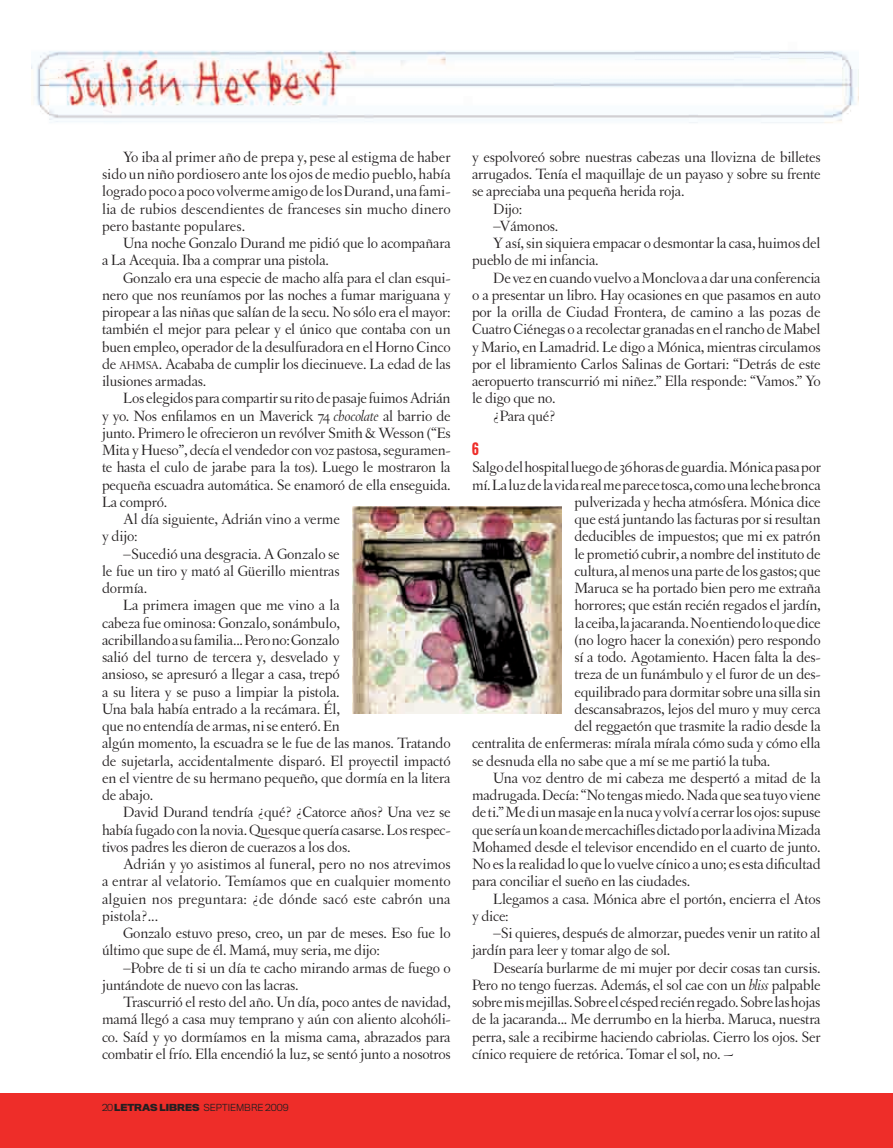
<style>
.page{position:relative;width:893px;height:1148px;background:#fff}
.page>*{position:absolute;margin:0;border:0;box-sizing:border-box;transform-origin:0 0}
.t1{font:15.75px/17.2px "Letras Oldstyle";letter-spacing:-.015em;color:#231f20;text-align:justify}
.t2{font:15.75px "Letras Oldstyle";letter-spacing:.005em;color:#231f20}
.t3{font:500 15.75px "Titling Gothic FB Comp";color:#ee2d29}
.t4{font:300 9px "Titling Gothic FB Normal";color:#231f20}
.s1{font-size:11.85px}
.s2{font-style:italic}
.s3{font-weight:700}
</style>
<div class="page">
<div style="left:0;top:1093px;width:893px;height:55px;background:#ee2d29"></div>
<img style="left:353px;top:507px;width:209px;height:206px">
<img style="left:32px;top:50px;width:826px;height:73px">
<p class="t1" style="left:102px;top:148px;width:350px;text-indent:21px">Yo iba al primer año de prepa y, pese al estigma de haber sido un niño pordiosero ante los ojos de medio pueblo, había logrado poco a poco volverme amigo de los Durand, una fami&shy;lia de rubios descendientes de franceses sin mucho dinero pero bastante populares.</p>
<p class="t1" style="left:102px;top:234px;width:350px;text-indent:21px">Una noche Gonzalo Durand me pidió que lo acompañara a La Acequia. Iba a comprar una pistola.</p>
<p class="t1" style="left:102px;top:269px;width:350px;text-indent:21px">Gonzalo era una especie de macho alfa para el clan esqui&shy;nero que nos reuníamos por las noches a fumar mariguana y piropear a las niñas que salían de la secu. No sólo era el mayor: también el mejor para pelear y el único que contaba con un buen empleo, operador de la desulfuradora en el Horno Cinco de <span class="s1">AHMSA</span>. Acababa de cumplir los diecinueve. La edad de las ilusiones armadas.</p>
<p class="t1" style="left:123px;top:390px;width:329px">Los elegidos para compartir su rito de pasaje fuimos Adrián</p>
<p class="t1" style="left:102px;top:407px;width:350px">y yo. Nos enfilamos en un Maverick 74 <span class="s2">chocolate</span> al barrio de</p>
<p class="t1" style="left:102px;top:424px;width:350px">junto. Primero le ofrecieron un revólver Smith &amp; Wesson (“Es</p>
<p class="t1" style="left:102px;top:441px;width:350px">Mita y Hueso”, decía el vendedor con voz pastosa, seguramen-</p>
<p class="t1" style="left:102px;top:459px;width:350px">te hasta el culo de jarabe para la tos). Luego le mostraron la</p>
<p class="t1" style="left:102px;top:476px;width:350px">pequeña escuadra automática. Se enamoró de ella enseguida.</p>
<p class="t1" style="left:102px;top:493px;width:67px">La compró.</p>
<p class="t1" style="left:123px;top:510px;width:218px">Al día siguiente, Adrián vino a verme</p>
<p class="t1" style="left:102px;top:528px;width:37px">y dijo:</p>
<p class="t1" style="left:123px;top:545px;width:218px">–Sucedió una desgracia. A Gonzalo se</p>
<p class="t1" style="left:102px;top:562px;width:239px">le fue un tiro y mató al Güerillo mientras</p>
<p class="t1" style="left:102px;top:579px;width:47px">dormía.</p>
<p class="t1" style="left:123px;top:597px;width:218px">La primera imagen que me vino a la</p>
<p class="t1" style="left:102px;top:614px;width:239px">cabeza fue ominosa: Gonzalo, sonámbulo,</p>
<p class="t1" style="left:102px;top:631px;width:239px">acribillando a su familia... Pero no: Gonzalo</p>
<p class="t1" style="left:102px;top:648px;width:239px">salió del turno de tercera y, desvelado y</p>
<p class="t1" style="left:102px;top:666px;width:239px">ansioso, se apresuró a llegar a casa, trepó</p>
<p class="t1" style="left:102px;top:683px;width:239px">a su litera y se puso a limpiar la pistola.</p>
<p class="t1" style="left:102px;top:700px;width:239px">Una bala había entrado a la recámara. Él,</p>
<p class="t1" style="left:102px;top:717px;width:239px">que no entendía de armas, ni se enteró. En</p>
<p class="t1" style="left:102px;top:735px;width:350px">algún momento, la escuadra se le fue de las manos. Tratando</p>
<p class="t1" style="left:102px;top:752px;width:350px">de sujetarla, accidentalmente disparó. El proyectil impactó</p>
<p class="t1" style="left:102px;top:769px;width:350px">en el vientre de su hermano pequeño, que dormía en la litera</p>
<p class="t1" style="left:102px;top:786px;width:53px">de abajo.</p>
<p class="t1" style="left:123px;top:804px;width:329px">David Durand tendría ¿qué? ¿Catorce años? Una vez se</p>
<p class="t1" style="left:102px;top:821px;width:350px">había fugado con la novia. Quesque quería casarse. Los respec-</p>
<p class="t1" style="left:102px;top:838px;width:250px">tivos padres les dieron de cuerazos a los dos.</p>
<p class="t1" style="left:123px;top:855px;width:329px">Adrián y yo asistimos al funeral, pero no nos atrevimos</p>
<p class="t1" style="left:102px;top:873px;width:350px">a entrar al velatorio. Temíamos que en cualquier momento</p>
<p class="t2" style="left:102px;top:890px;width:350px">alguien nos preguntara: ¿de dónde sacó este cabrón una</p>
<p class="t1" style="left:102px;top:907px;width:58px">pistola?...</p>
<p class="t1" style="left:123px;top:924px;width:329px">Gonzalo estuvo preso, creo, un par de meses. Eso fue lo</p>
<p class="t1" style="left:102px;top:942px;width:280px">último que supe de él. Mamá, muy seria, me dijo:</p>
<p class="t1" style="left:123px;top:959px;width:329px">–Pobre de ti si un día te cacho mirando armas de fuego o</p>
<p class="t1" style="left:102px;top:976px;width:198px">juntándote de nuevo con las lacras.</p>
<p class="t1" style="left:123px;top:993px;width:329px">Trascurrió el resto del año. Un día, poco antes de navidad,</p>
<p class="t1" style="left:102px;top:1011px;width:350px">mamá llegó a casa muy temprano y aún con aliento alcohóli-</p>
<p class="t1" style="left:102px;top:1028px;width:350px">co. Saíd y yo dormíamos en la misma cama, abrazados para</p>
<p class="t1" style="left:102px;top:1045px;width:350px">combatir el frío. Ella encendió la luz, se sentó junto a nosotros</p>
<p class="t4" style="left:102px;top:1102px;width:188px">20 <span class="s3">LETRAS LIBRES</span> SEPTIEMBRE 2009</p>
<p class="t1" style="left:472px;top:148px;width:350px">y espolvoreó sobre nuestras cabezas una llovizna de billetes</p>
<p class="t1" style="left:472px;top:165px;width:350px">arrugados. Tenía el maquillaje de un payaso y sobre su frente</p>
<p class="t1" style="left:472px;top:183px;width:214px">se apreciaba una pequeña herida roja.</p>
<p class="t1" style="left:493px;top:200px;width:31px">Dijo:</p>
<p class="t1" style="left:493px;top:217px;width:67px">–Vámonos.</p>
<p class="t1" style="left:493px;top:234px;width:329px">Y así, sin siquiera empacar o desmontar la casa, huimos del</p>
<p class="t1" style="left:472px;top:252px;width:128px">pueblo de mi infancia.</p>
<p class="t1" style="left:493px;top:269px;width:329px">De vez en cuando vuelvo a Monclova a dar una conferencia</p>
<p class="t1" style="left:472px;top:286px;width:350px">o a presentar un libro. Hay ocasiones en que pasamos en auto</p>
<p class="t1" style="left:472px;top:303px;width:350px">por la orilla de Ciudad Frontera, de camino a las pozas de</p>
<p class="t1" style="left:472px;top:321px;width:350px">Cuatro Ciénegas o a recolectar granadas en el rancho de Mabel</p>
<p class="t1" style="left:472px;top:338px;width:350px">y Mario, en Lamadrid. Le digo a Mónica, mientras circulamos</p>
<p class="t1" style="left:472px;top:355px;width:350px">por el libramiento Carlos Salinas de Gortari: “Detrás de este</p>
<p class="t1" style="left:472px;top:372px;width:350px">aeropuerto transcurrió mi niñez.” Ella responde: “Vamos.” Yo</p>
<p class="t1" style="left:472px;top:390px;width:85px">le digo que no.</p>
<p class="t1" style="left:493px;top:407px;width:64px">¿Para qué?</p>
<p class="t3" style="left:472px;top:439px;width:8px">6</p>
<p class="t1" style="left:472px;top:459px;width:351px">Salgo del hospital luego de 36 horas de guardia. Mónica pasa por</p>
<p class="t1" style="left:472px;top:476px;width:350px">mí. La luz de la vida real me parece tosca, como una leche bronca</p>
<p class="t1" style="left:574px;top:493px;width:248px">pulverizada y hecha atmósfera. Mónica dice</p>
<p class="t1" style="left:574px;top:510px;width:248px">que está juntando las facturas por si resultan</p>
<p class="t1" style="left:574px;top:528px;width:248px">deducibles de impuestos; que mi ex patrón</p>
<p class="t1" style="left:574px;top:545px;width:248px">le prometió cubrir, a nombre del instituto de</p>
<p class="t1" style="left:574px;top:562px;width:248px">cultura, al menos una parte de los gastos; que</p>
<p class="t1" style="left:574px;top:579px;width:248px">Maruca se ha portado bien pero me extraña</p>
<p class="t1" style="left:574px;top:597px;width:248px">horrores; que están recién regados el jardín,</p>
<p class="t1" style="left:574px;top:614px;width:248px">la ceiba, la jacaranda. No entiendo lo que dice</p>
<p class="t1" style="left:574px;top:631px;width:248px">(no logro hacer la conexión) pero respondo</p>
<p class="t1" style="left:574px;top:648px;width:248px">sí a todo. Agotamiento. Hacen falta la des-</p>
<p class="t1" style="left:574px;top:666px;width:248px">treza de un funámbulo y el furor de un des-</p>
<p class="t1" style="left:574px;top:683px;width:248px">equilibrado para dormitar sobre una silla sin</p>
<p class="t1" style="left:574px;top:700px;width:248px">descansabrazos, lejos del muro y muy cerca</p>
<p class="t1" style="left:574px;top:717px;width:248px">del reggaetón que trasmite la radio desde la</p>
<p class="t1" style="left:472px;top:735px;width:350px">centralita de enfermeras: mírala mírala cómo suda y cómo ella</p>
<p class="t1" style="left:472px;top:752px;width:300px">se desnuda ella no sabe que a mí se me partió la tuba.</p>
<p class="t1" style="left:493px;top:769px;width:329px">Una voz dentro de mi cabeza me despertó a mitad de la</p>
<p class="t1" style="left:472px;top:786px;width:350px">madrugada. Decía: “No tengas miedo. Nada que sea tuyo viene</p>
<p class="t1" style="left:472px;top:804px;width:350px">de ti.” Me di un masaje en la nuca y volví a cerrar los ojos: supuse</p>
<p class="t1" style="left:472px;top:821px;width:350px">que sería un koan de mercachifles dictado por la adivina Mizada</p>
<p class="t1" style="left:472px;top:838px;width:350px">Mohamed desde el televisor encendido en el cuarto de junto.</p>
<p class="t1" style="left:472px;top:855px;width:350px">No es la realidad lo que lo vuelve cínico a uno; es esta dificultad</p>
<p class="t1" style="left:472px;top:873px;width:220px">para conciliar el sueño en las ciudades.</p>
<p class="t1" style="left:493px;top:890px;width:329px">Llegamos a casa. Mónica abre el portón, encierra el Atos</p>
<p class="t1" style="left:472px;top:907px;width:38px">y dice:</p>
<p class="t1" style="left:493px;top:924px;width:329px">–Si quieres, después de almorzar, puedes venir un ratito al</p>
<p class="t1" style="left:472px;top:942px;width:200px">jardín para leer y tomar algo de sol.</p>
<p class="t1" style="left:493px;top:959px;width:329px">Desearía burlarme de mi mujer por decir cosas tan cursis.</p>
<p class="t1" style="left:472px;top:976px;width:350px">Pero no tengo fuerzas. Además, el sol cae con un <span class="s2">bliss</span> palpable</p>
<p class="t1" style="left:472px;top:993px;width:350px">sobre mis mejillas. Sobre el césped recién regado. Sobre las hojas</p>
<p class="t1" style="left:472px;top:1011px;width:350px">de la jacaranda... Me derrumbo en la hierba. Maruca, nuestra</p>
<p class="t1" style="left:472px;top:1028px;width:350px">perra, sale a recibirme haciendo cabriolas. Cierro los ojos. Ser</p>
<p class="t1" style="left:472px;top:1045px;width:263px">cínico requiere de retórica. Tomar el sol, no. ~</p>
</div>
